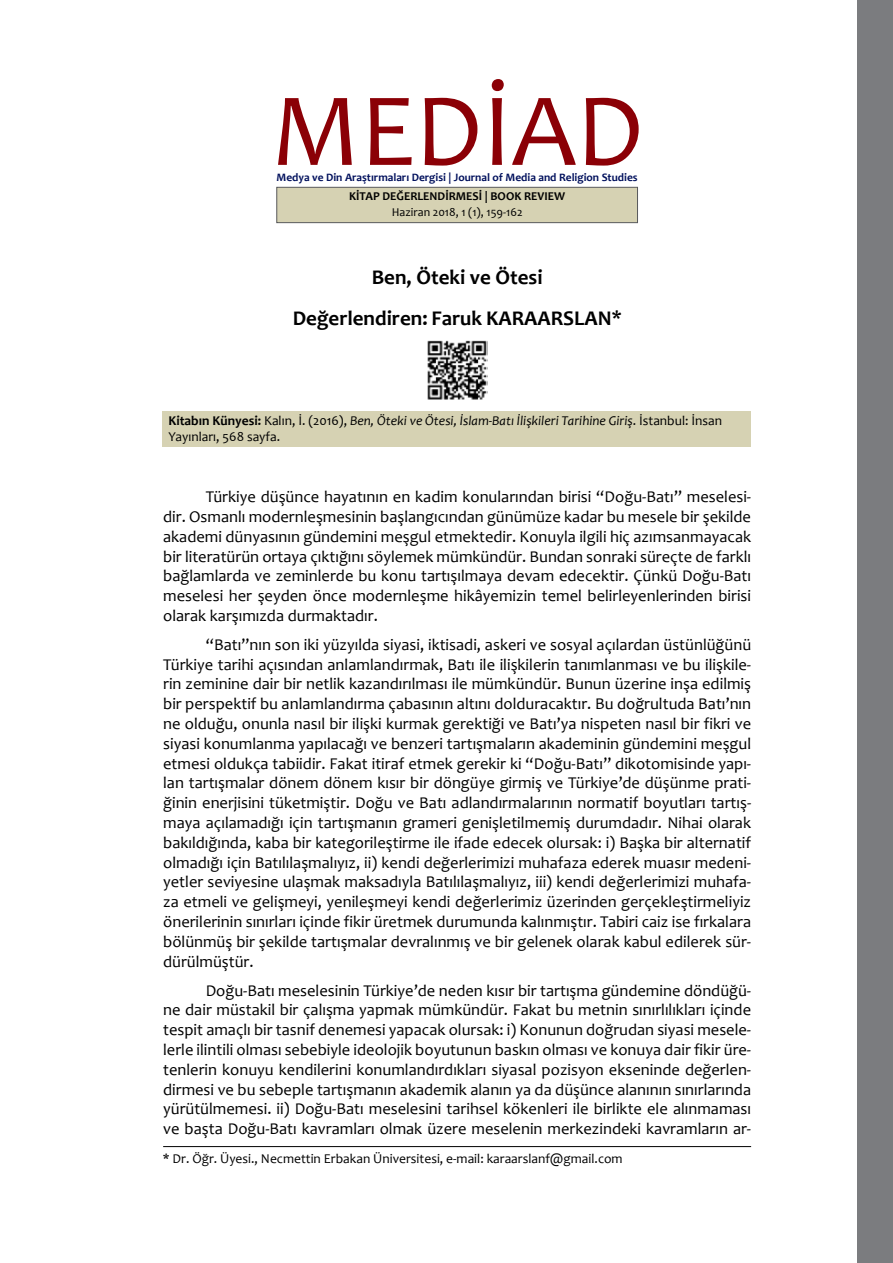
<style>
.page{position:relative;width:893px;height:1263px;background:#fff}
.page>*{position:absolute;margin:0;border:0;box-sizing:border-box;transform-origin:0 0}
.t1{font:105px "Candara";color:#8b0006}
.t2{font:700 21px/40.5px "Candara";color:#000;text-align:center}
.t3{font:16.5px/19.8px "Candara";color:#000;text-align:justify}
.t4{font:italic 13.5px/16.2px "Candara";color:#000}
.t5{font:13.5px "Candara";color:#000}
.t6{font:700 12px "Candara";color:#000}
.t7{font:12px "Candara";color:#000}
.t8{font:700 11.4px "Candara";color:#00105c}
.s1{font-weight:700;font-style:normal}
.s2{font-style:normal}
</style>
<div class="page">
<div style="left:858px;top:0;width:35px;height:1263px;background:#7b7c7f"></div>
<img style="left:427px;top:340px;width:60px;height:60px">
<div style="left:163px;top:411px;width:588px;height:36px;background:#d6d2b3"></div>
<hr style="left:163px;top:1146px;width:588px;height:1px;background:#000">
<div style="left:277px;top:187px;width:361px;height:36px;background:#d6d2b3;border:1px solid #58595b"></div>
<h1 class="t1" style="left:271px;top:65px;width:375px">MEDİAD</h1>
<p class="t8" style="left:277px;top:170px;width:363px">Medya ve Din Araştırmaları Dergisi | Journal of Media and Religion Studies</p>
<p class="t6" style="left:349px;top:188px;width:217px">KİTAP DEĞERLENDİRMESİ | BOOK REVIEW</p>
<p class="t7" style="left:392px;top:204px;width:132px">Haziran 2018, 1 (1), 159-162</p>
<p class="t2" style="left:293px;top:257px;width:331px">Ben, Öteki ve Ötesi<br>Değerlendiren: Faruk KARAARSLAN*</p>
<p class="t4" style="left:168px;top:412px;width:555px"><span class="s1">Kitabın Künyesi:</span> <span class="s2">Kalın, İ. (2016),</span> Ben, Öteki ve Ötesi, İslam-Batı İlişkileri Tarihine Giriş<span class="s2">. İstanbul: İnsan<br>Yayınları, 568 sayfa.</span></p>
<p class="t3" style="left:163px;top:487px;width:589px;text-indent:43px">Türkiye düşünce hayatının en kadim konularından birisi “Doğu-Batı” meselesi&shy;dir. Osmanlı modernleşmesinin başlangıcından günümüze kadar bu mesele bir şekilde akademi dünyasının gündemini meşgul etmektedir. Konuyla ilgili hiç azımsanmayacak bir literatürün ortaya çıktığını söylemek mümkündür. Bundan sonraki süreçte de farklı bağlamlarda ve zeminlerde bu konu tartışılmaya devam edecektir. Çünkü Doğu-Batı meselesi her şeyden önce modernleşme hikâyemizin temel belirleyenlerinden birisi olarak karşımızda durmaktadır.</p>
<p class="t3" style="left:163px;top:634px;width:589px;text-indent:43px">“Batı”nın son iki yüzyılda siyasi, iktisadi, askeri ve sosyal açılardan üstünlüğünü Türkiye tarihi açısından anlamlandırmak, Batı ile ilişkilerin tanımlanması ve bu ilişkile&shy;rin zeminine dair bir netlik kazandırılması ile mümkündür. Bunun üzerine inşa edilmiş bir perspektif bu anlamlandırma çabasının altını dolduracaktır. Bu doğrultuda Batı’nın ne olduğu, onunla nasıl bir ilişki kurmak gerektiği ve Batı’ya nispeten nasıl bir fikri ve siyasi konumlanma yapılacağı ve benzeri tartışmaların akademinin gündemini meşgul etmesi oldukça tabiidir. Fakat itiraf etmek gerekir ki “Doğu-Batı” dikotomisinde yapı&shy;lan tartışmalar dönem dönem kısır bir döngüye girmiş ve Türkiye’de düşünme prati&shy;ğinin enerjisini tüketmiştir. Doğu ve Batı adlandırmalarının normatif boyutları tartış&shy;maya açılamadığı için tartışmanın grameri genişletilmemiş durumdadır. Nihai olarak bakıldığında, kaba bir kategorileştirme ile ifade edecek olursak: i) Başka bir alternatif olmadığı için Batılılaşmalıyız, ii) kendi değerlerimizi muhafaza ederek muasır medeni&shy;yetler seviyesine ulaşmak maksadıyla Batılılaşmalıyız, iii) kendi değerlerimizi muhafa&shy;za etmeli ve gelişmeyi, yenileşmeyi kendi değerlerimiz üzerinden gerçekleştirmeliyiz önerilerinin sınırları içinde fikir üretmek durumunda kalınmıştır. Tabiri caiz ise fırkalara bölünmüş bir şekilde tartışmalar devralınmış ve bir gelenek olarak kabul edilerek sür&shy;dürülmüştür.</p>
<p class="t3" style="left:163px;top:980px;width:589px;text-indent:43px">Doğu-Batı meselesinin Türkiye’de neden kısır bir tartışma gündemine döndüğü&shy;ne dair müstakil bir çalışma yapmak mümkündür. Fakat bu metnin sınırlılıkları içinde tespit amaçlı bir tasnif denemesi yapacak olursak: i) Konunun doğrudan siyasi mesele&shy;lerle ilintili olması sebebiyle ideolojik boyutunun baskın olması ve konuya dair fikir üre&shy;tenlerin konuyu kendilerini konumlandırdıkları siyasal pozisyon ekseninde değerlen&shy;dirmesi ve bu sebeple tartışmanın akademik alanın ya da düşünce alanının sınırlarında yürütülmemesi. ii) Doğu-Batı meselesini tarihsel kökenleri ile birlikte ele alınmaması ve başta Doğu-Batı kavramları olmak üzere meselenin merkezindeki kavramların ar-</p>
<p class="t5" style="left:163px;top:1150px;width:461px">* Dr. Öğr. Üyesi., Necmettin Erbakan Üniversitesi, e-mail: karaarslanf@gmail.com</p>
</div>
